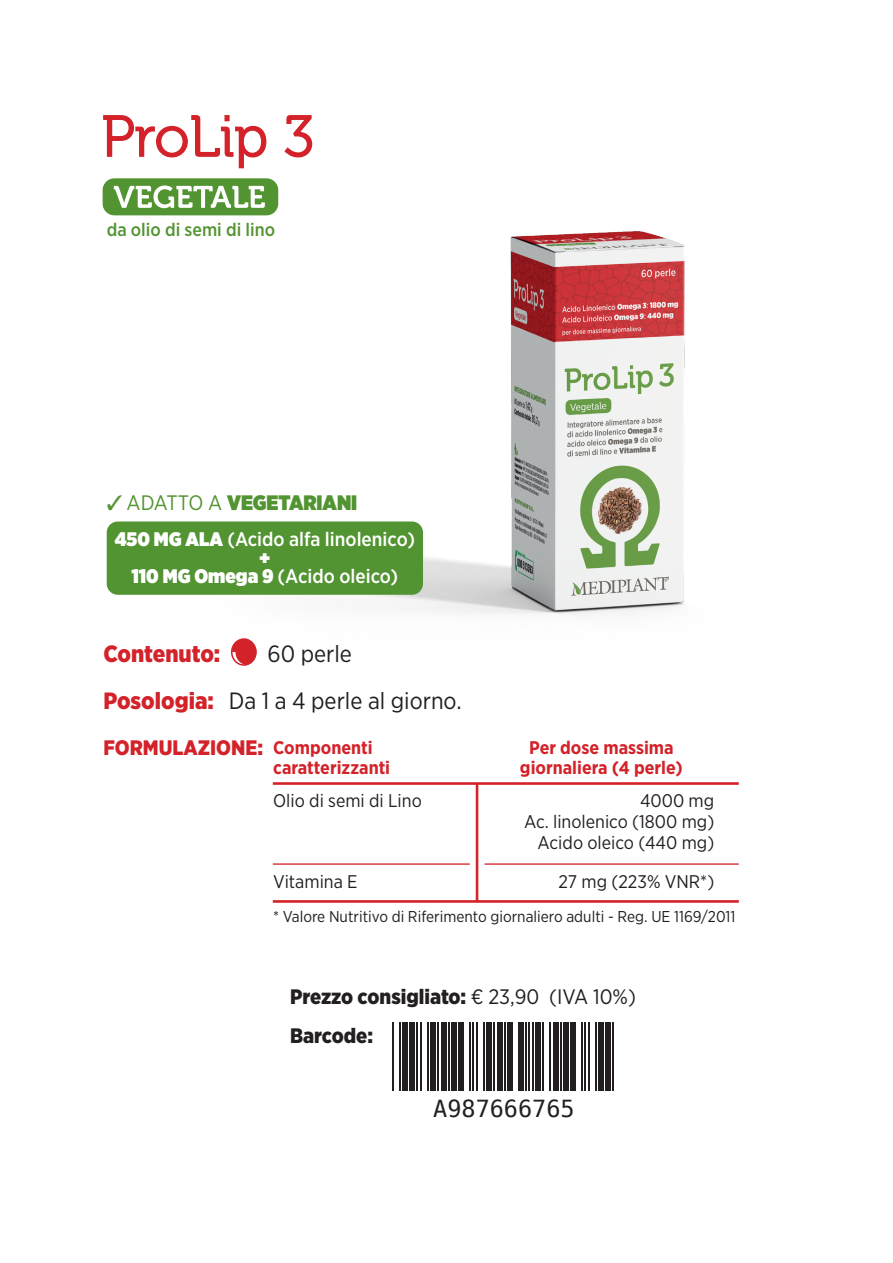
<style>
.page{position:relative;width:893px;height:1263px;background:#fff}
.page>*{position:absolute;margin:0;border:0;box-sizing:border-box;transform-origin:0 0}
.t1{font:57.45px "Museo 300";color:#d32229}
.t2{font:23.55px "Gotham Narrow";color:#231f20}
.t3{font:900 23.55px "Gotham Narrow";color:#d32229}
.t4{font:23.55px "Menlo";color:#231f20}
.t5{font:900 20.85px/39.2px "Gotham Narrow";color:#231f20}
.t6{font:900 20.85px "Gotham Narrow";color:#539432}
.t7{font:900 20.85px "Gotham Narrow";color:#d32229}
.t8{font:500 19.65px/18.3px "Gotham Narrow";color:#fff;text-align:center}
.t9{font:18.3px/20.9px "Gotham Narrow";color:#231f20;text-align:right}
.t10{font:700 18.3px/20.9px "Gotham Narrow";color:#d32229}
.t11{font:500 18.3px "Gotham Narrow";color:#539432}
.t12{font:15.75px "Gotham Narrow";color:#231f20}
.s1{font-weight:400}
.s2{font-weight:900}
.s3{font-weight:900;color:#d32229}
</style>
<div class="page">
<img style="left:191px;top:179px;width:494px;height:436px">
<svg style="left:231px;top:638px;width:26px;height:28px"></svg>
<hr style="left:273px;top:863px;width:466px;height:2px;background:#d32229">
<svg style="left:470px;top:798px;width:15px;height:98px"></svg>
<hr style="left:273px;top:782px;width:466px;height:3px;background:#d32229">
<hr style="left:273px;top:900px;width:466px;height:3px;background:#d32229">
<hr style="left:476px;top:783px;width:2px;height:118px;background:#d32229">
<div style="left:107px;top:521px;width:316px;height:74px;background:#539432;border-radius:11px"></div>
<svg style="left:103px;top:115px;width:164px;height:54px"></svg>
<svg style="left:284px;top:115px;width:29px;height:43px"></svg>
<div style="left:103px;top:178px;width:175px;height:37px;background:#539432;border-radius:12px"></div>
<svg style="left:114px;top:185px;width:151px;height:23px"></svg>
<hr style="left:392px;top:1022px;width:2px;height:68px;background:#231f20">
<hr style="left:399px;top:1022px;width:2px;height:68px;background:#231f20">
<div style="left:402px;top:1022px;width:6px;height:68px;background:#231f20"></div>
<div style="left:409px;top:1022px;width:6px;height:68px;background:#231f20"></div>
<hr style="left:416px;top:1022px;width:2px;height:68px;background:#231f20">
<hr style="left:420px;top:1022px;width:2px;height:68px;background:#231f20">
<hr style="left:427px;top:1022px;width:2px;height:68px;background:#231f20">
<div style="left:430px;top:1022px;width:6px;height:68px;background:#231f20"></div>
<hr style="left:437px;top:1022px;width:2px;height:68px;background:#231f20">
<div style="left:441px;top:1022px;width:5px;height:68px;background:#231f20"></div>
<hr style="left:448px;top:1022px;width:2px;height:68px;background:#231f20">
<div style="left:451px;top:1022px;width:6px;height:68px;background:#231f20"></div>
<div style="left:458px;top:1022px;width:6px;height:68px;background:#231f20"></div>
<hr style="left:469px;top:1022px;width:2px;height:68px;background:#231f20">
<hr style="left:472px;top:1022px;width:2px;height:68px;background:#231f20">
<hr style="left:476px;top:1022px;width:2px;height:68px;background:#231f20">
<hr style="left:483px;top:1022px;width:2px;height:68px;background:#231f20">
<div style="left:486px;top:1022px;width:6px;height:68px;background:#231f20"></div>
<hr style="left:493px;top:1022px;width:2px;height:68px;background:#231f20">
<div style="left:497px;top:1022px;width:5px;height:68px;background:#231f20"></div>
<hr style="left:504px;top:1022px;width:2px;height:68px;background:#231f20">
<div style="left:507px;top:1022px;width:6px;height:68px;background:#231f20"></div>
<div style="left:518px;top:1022px;width:5px;height:68px;background:#231f20"></div>
<hr style="left:525px;top:1022px;width:2px;height:68px;background:#231f20">
<hr style="left:528px;top:1022px;width:2px;height:68px;background:#231f20">
<hr style="left:532px;top:1022px;width:2px;height:68px;background:#231f20">
<div style="left:535px;top:1022px;width:6px;height:68px;background:#231f20"></div>
<hr style="left:542px;top:1022px;width:2px;height:68px;background:#231f20">
<hr style="left:549px;top:1022px;width:2px;height:68px;background:#231f20">
<div style="left:553px;top:1022px;width:5px;height:68px;background:#231f20"></div>
<hr style="left:560px;top:1022px;width:2px;height:68px;background:#231f20">
<div style="left:563px;top:1022px;width:6px;height:68px;background:#231f20"></div>
<div style="left:570px;top:1022px;width:6px;height:68px;background:#231f20"></div>
<hr style="left:581px;top:1022px;width:2px;height:68px;background:#231f20">
<hr style="left:584px;top:1022px;width:2px;height:68px;background:#231f20">
<hr style="left:588px;top:1022px;width:2px;height:68px;background:#231f20">
<hr style="left:595px;top:1022px;width:2px;height:68px;background:#231f20">
<div style="left:598px;top:1022px;width:6px;height:68px;background:#231f20"></div>
<div style="left:605px;top:1022px;width:6px;height:68px;background:#231f20"></div>
<hr style="left:612px;top:1022px;width:2px;height:68px;background:#231f20">
<h1 class="t1" style="left:101px;top:105px;width:214px">ProLip 3</h1>
<p class="t11" style="left:107px;top:218px;width:170px">da olio di semi di lino</p>
<p class="t6" style="left:107px;top:488px;width:252px">✓ <span class="s1">ADATTO A</span> VEGETARIANI</p>
<p class="t8" style="left:115px;top:530px;width:302px"><span class="s2">450 MG ALA</span> (Acido alfa linolenico) <span class="s2">+<br>110 MG Omega 9</span> (Acido oleico)</p>
<p class="t3" style="left:103px;top:638px;width:118px">Contenuto:</p>
<p class="t2" style="left:268px;top:639px;width:86px">60 perle</p>
<p class="t2" style="left:103px;top:686px;width:360px"><span class="s3">Posologia:</span> Da 1 a 4 perle al giorno.</p>
<p class="t7" style="left:103px;top:734px;width:161px">FORMULAZIONE:</p>
<p class="t10" style="left:273px;top:736px;width:118px">Componenti caratterizzanti</p>
<p class="t10" style="left:520px;top:736px;width:164px;text-align:center">Per dose massima giornaliera (4 perle)</p>
<p class="t9" style="left:273px;top:790px;width:150px">Olio di semi di Lino</p>
<p class="t9" style="left:524px;top:790px;width:192px">4000 mg<br>Ac. linolenico (1800 mg)<br>Acido oleico (440 mg)</p>
<p class="t9" style="left:559px;top:870px;width:157px">27 mg (223% VNR*)</p>
<p class="t9" style="left:273px;top:870px;width:86px">Vitamina E</p>
<p class="t12" style="left:273px;top:907px;width:464px">* Valore Nutritivo di Riferimento giornaliero adulti - Reg. UE 1169/2011</p>
<p class="t5" style="left:290px;top:977px;width:347px">Prezzo consigliato: <span class="s1">€ 23,90 (IVA 10%)<br></span>Barcode:</p>
<p class="t4" style="left:433px;top:1092px;width:143px">A987666765</p>
</div>
